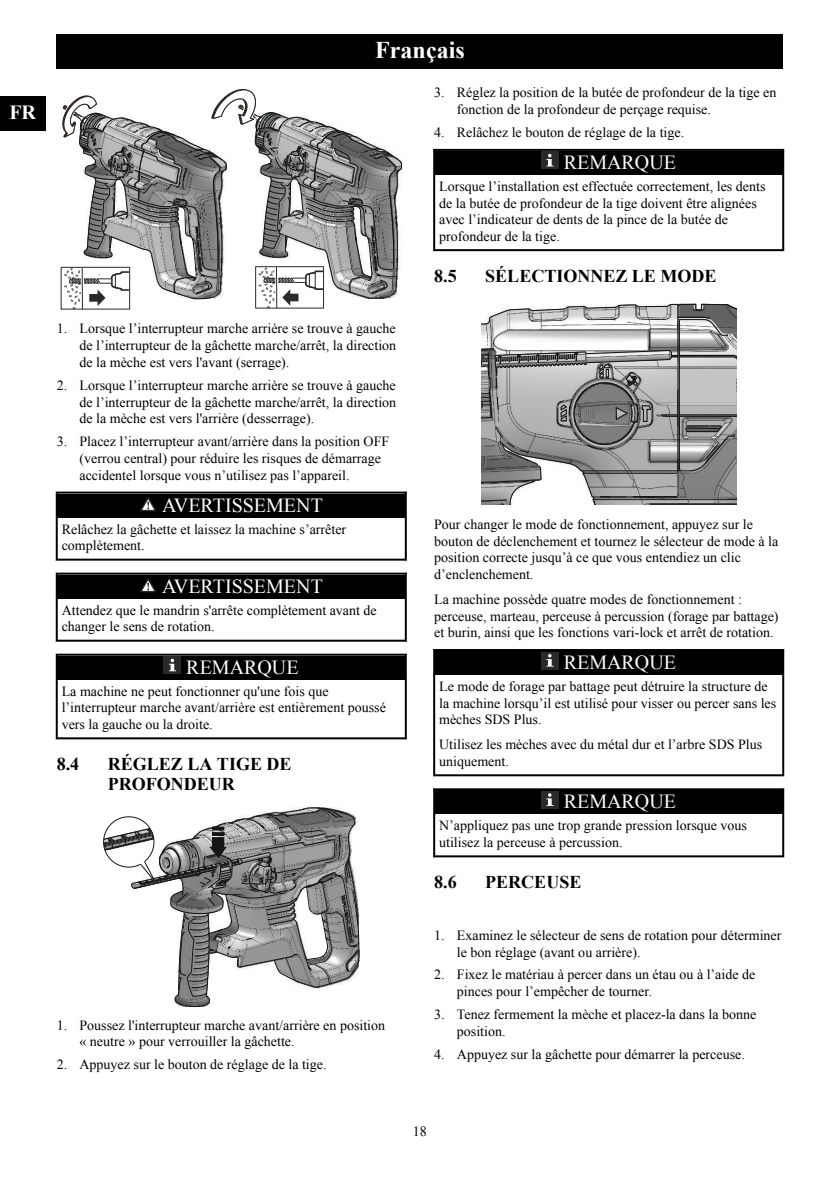
<style>
.page{position:relative;width:840px;height:1191px;background:#fff}
.page>*{position:absolute;margin:0;border:0;box-sizing:border-box;transform-origin:0 0}
.t1{font:700 24px "Times New Roman";color:#fff}
.t2{font:20px "Times New Roman";color:#fff}
.t3{font:700 20px "Times New Roman";color:#fff}
.t4{font:700 18px/19.8px "Times New Roman";color:#000}
.t5{font:14px/16.6px "Times New Roman";color:#000}
</style>
<div class="page">
<svg style="left:61px;top:89px;width:340px;height:220px"></svg>
<div style="left:58px;top:493px;width:346px;height:24px;background:#000"></div>
<svg style="left:140px;top:497px;width:16px;height:14px"></svg>
<hr style="left:56px;top:491px;width:349px;height:2px;background:#000">
<hr style="left:56px;top:491px;width:2px;height:26px;background:#000">
<hr style="left:404px;top:491px;width:2px;height:26px;background:#000">
<hr style="left:56px;top:558px;width:349px;height:2px;background:#000">
<hr style="left:56px;top:517px;width:2px;height:43px;background:#000">
<hr style="left:404px;top:517px;width:2px;height:43px;background:#000">
<div style="left:58px;top:574px;width:346px;height:24px;background:#000"></div>
<svg style="left:140px;top:578px;width:16px;height:14px"></svg>
<hr style="left:56px;top:572px;width:349px;height:2px;background:#000">
<hr style="left:56px;top:572px;width:2px;height:26px;background:#000">
<hr style="left:404px;top:572px;width:2px;height:26px;background:#000">
<hr style="left:56px;top:639px;width:349px;height:2px;background:#000">
<hr style="left:56px;top:598px;width:2px;height:43px;background:#000">
<hr style="left:404px;top:598px;width:2px;height:43px;background:#000">
<div style="left:58px;top:655px;width:346px;height:24px;background:#000"></div>
<div style="left:164px;top:657px;width:17px;height:17px;background:#2b292a"></div>
<svg style="left:169px;top:658px;width:7px;height:13px"></svg>
<hr style="left:56px;top:653px;width:349px;height:2px;background:#000">
<hr style="left:56px;top:653px;width:2px;height:26px;background:#000">
<hr style="left:404px;top:653px;width:2px;height:26px;background:#000">
<hr style="left:56px;top:737px;width:349px;height:2px;background:#000">
<hr style="left:56px;top:679px;width:2px;height:60px;background:#000">
<hr style="left:404px;top:679px;width:2px;height:60px;background:#000">
<svg style="left:103px;top:807px;width:256px;height:199px"></svg>
<hr style="left:212px;top:832px;width:12px;height:4px;background:#151717">
<svg style="left:212px;top:826px;width:12px;height:4px"></svg>
<div style="left:435px;top:151px;width:346px;height:24px;background:#000"></div>
<div style="left:541px;top:152px;width:17px;height:17px;background:#2b292a"></div>
<svg style="left:546px;top:154px;width:7px;height:12px"></svg>
<hr style="left:433px;top:149px;width:349px;height:2px;background:#000">
<hr style="left:433px;top:149px;width:2px;height:26px;background:#000">
<hr style="left:781px;top:149px;width:2px;height:26px;background:#000">
<hr style="left:433px;top:249px;width:349px;height:2px;background:#000">
<hr style="left:433px;top:174px;width:2px;height:77px;background:#000">
<hr style="left:781px;top:174px;width:2px;height:77px;background:#000">
<svg style="left:481px;top:304px;width:255px;height:201px;background:#a2a2a3"></svg>
<div style="left:435px;top:651px;width:346px;height:24px;background:#000"></div>
<div style="left:541px;top:652px;width:17px;height:17px;background:#2b292a"></div>
<svg style="left:546px;top:654px;width:7px;height:12px"></svg>
<hr style="left:433px;top:649px;width:349px;height:2px;background:#000">
<hr style="left:433px;top:649px;width:2px;height:26px;background:#000">
<hr style="left:781px;top:649px;width:2px;height:26px;background:#000">
<hr style="left:433px;top:774px;width:349px;height:2px;background:#000">
<hr style="left:433px;top:674px;width:2px;height:102px;background:#000">
<hr style="left:781px;top:674px;width:2px;height:102px;background:#000">
<div style="left:435px;top:790px;width:346px;height:24px;background:#000"></div>
<div style="left:541px;top:791px;width:17px;height:17px;background:#2b292a"></div>
<svg style="left:546px;top:793px;width:7px;height:13px"></svg>
<hr style="left:433px;top:788px;width:349px;height:2px;background:#000">
<hr style="left:433px;top:788px;width:2px;height:26px;background:#000">
<hr style="left:781px;top:788px;width:2px;height:26px;background:#000">
<hr style="left:433px;top:855px;width:349px;height:2px;background:#000">
<hr style="left:433px;top:814px;width:2px;height:43px;background:#000">
<hr style="left:781px;top:814px;width:2px;height:43px;background:#000">
<div style="left:57px;top:34px;width:725px;height:34px;background:#000"></div>
<div style="left:0;top:96px;width:45px;height:34px;background:#000"></div>
<h2 class="t3" style="left:9px;top:101px;width:28px">FR</h2>
<h1 class="t1" style="left:375px;top:36px;width:91px">Français</h1>
<p class="t5" style="left:79px;top:320px;width:318px;text-align:justify;text-indent:-23px">1. Lorsque l’interrupteur marche arrière se trouve à gauche de l’interrupteur de la gâchette marche/arrêt, la direction de la mèche est vers l'avant (serrage).</p>
<p class="t5" style="left:79px;top:376px;width:318px;text-align:justify;text-indent:-23px">2. Lorsque l’interrupteur marche arrière se trouve à gauche de l’interrupteur de la gâchette marche/arrêt, la direction de la mèche est vers l'arrière (desserrage).</p>
<p class="t5" style="left:79px;top:433px;width:311px;text-indent:-23px">3. Placez l’interrupteur avant/arrière dans la position OFF (verrou central) pour réduire les risques de démarrage accidentel lorsque vous n’utilisez pas l’appareil.</p>
<h2 class="t2" style="left:162px;top:494px;width:162px">AVERTISSEMENT</h2>
<p class="t5" style="left:62px;top:520px;width:286px">Relâchez la gâchette et laissez la machine s’arrêter complètement.</p>
<h2 class="t2" style="left:162px;top:575px;width:162px">AVERTISSEMENT</h2>
<p class="t5" style="left:62px;top:602px;width:316px">Attendez que le mandrin s'arrête complètement avant de changer le sens de rotation.</p>
<h2 class="t2" style="left:186px;top:656px;width:114px">REMARQUE</h2>
<p class="t5" style="left:62px;top:683px;width:325px">La machine ne peut fonctionner qu'une fois que l’interrupteur marche avant/arrière est entièrement poussé vers la gauche ou la droite.</p>
<p class="t4" style="left:57px;top:754px;width:24px">8.4</p>
<p class="t4" style="left:108px;top:754px;width:185px">RÉGLEZ LA TIGE DE<br>PROFONDEUR</p>
<p class="t5" style="left:79px;top:1016px;width:307px;text-indent:-23px">1. Poussez l'interrupteur marche avant/arrière en position « neutre » pour verrouiller la gâchette.</p>
<p class="t5" style="left:57px;top:1056px;width:271px">2. Appuyez sur le bouton de réglage de la tige.</p>
<p class="t5" style="left:456px;top:84px;width:321px;text-indent:-23px">3. Réglez la position de la butée de profondeur de la tige en fonction de la profondeur de perçage requise.</p>
<p class="t5" style="left:434px;top:124px;width:251px">4. Relâchez le bouton de réglage de la tige.</p>
<h2 class="t2" style="left:563px;top:151px;width:114px">REMARQUE</h2>
<p class="t5" style="left:439px;top:178px;width:327px">Lorsque l’installation est effectuée correctement, les dents de la butée de profondeur de la tige doivent être alignées avec l’indicateur de dents de la pince de la butée de profondeur de la tige.</p>
<p class="t4" style="left:434px;top:266px;width:24px">8.5</p>
<p class="t4" style="left:485px;top:266px;width:233px">SÉLECTIONNEZ LE MODE</p>
<p class="t5" style="left:434px;top:516px;width:345px">Pour changer le mode de fonctionnement, appuyez sur le bouton de déclenchement et tournez le sélecteur de mode à la position correcte jusqu’à ce que vous entendiez un clic d’enclenchement.</p>
<p class="t5" style="left:434px;top:591px;width:346px">La machine possède quatre modes de fonctionnement : perceuse, marteau, perceuse à percussion (forage par battage) et burin, ainsi que les fonctions vari-lock et arrêt de rotation.</p>
<h2 class="t2" style="left:563px;top:651px;width:114px">REMARQUE</h2>
<p class="t5" style="left:439px;top:678px;width:338px">Le mode de forage par battage peut détruire la structure de la machine lorsqu’il est utilisé pour visser ou percer sans les mèches SDS Plus.</p>
<p class="t5" style="left:439px;top:736px;width:324px">Utilisez les mèches avec du métal dur et l’arbre SDS Plus uniquement.</p>
<h2 class="t2" style="left:563px;top:790px;width:114px">REMARQUE</h2>
<p class="t5" style="left:439px;top:817px;width:309px">N’appliquez pas une trop grande pression lorsque vous utilisez la perceuse à percussion.</p>
<p class="t4" style="left:434px;top:872px;width:24px">8.6</p>
<p class="t4" style="left:485px;top:872px;width:98px">PERCEUSE</p>
<p class="t5" style="left:456px;top:926px;width:326px;text-indent:-23px">1. Examinez le sélecteur de sens de rotation pour déterminer le bon réglage (avant ou arrière).</p>
<p class="t5" style="left:456px;top:966px;width:300px;text-indent:-23px">2. Fixez le matériau à percer dans un étau ou à l’aide de pinces pour l’empêcher de tourner.</p>
<p class="t5" style="left:456px;top:1005px;width:301px;text-indent:-23px">3. Tenez fermement la mèche et placez-la dans la bonne position.</p>
<p class="t5" style="left:434px;top:1045px;width:312px">4. Appuyez sur la gâchette pour démarrer la perceuse.</p>
<p class="t5" style="left:413px;top:1122px;width:15px">18</p>
</div>
